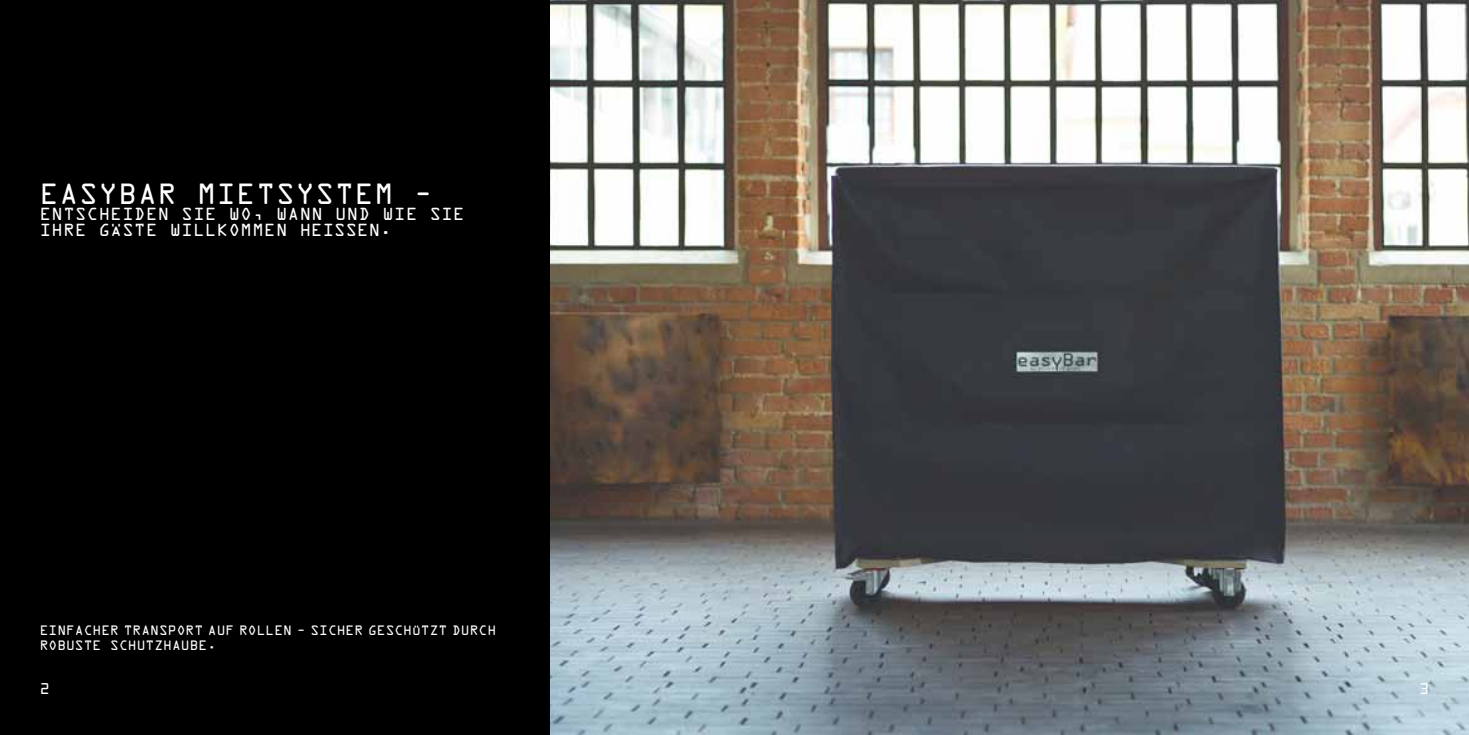
<style>
.page{position:relative;width:1469px;height:735px;background:#fff}
.page>*{position:absolute;margin:0;border:0;box-sizing:border-box;transform-origin:0 0}
.t1{font:26.25px "OCRA Std";letter-spacing:.03em;color:#fff}
.t2{font:15.75px/15.8px "OCRA Std";letter-spacing:.03em;color:#fff}
.t3{font:14px "OCRA Std";color:#fff}
.t4{font:12.25px/14.7px "OCRA Std";color:#fff}
</style>
<div class="page">
<div style="left:0;top:0;width:734px;height:734px;background:#000"></div>
<img style="left:551px;top:0;width:917px;height:734px">
<h1 class="t1" style="left:40px;top:182px;width:116px">EASYBAR</h1>
<h1 class="t1" style="left:197px;top:182px;width:237px">MIETSYSTEM –</h1>
<p class="t2" style="left:40px;top:207px;width:426px">ENTSCHEIDEN SIE WO, WANN UND WIE SIE<br>IHRE GÄSTE WILLKOMMEN HEISS</p>
<p class="t2" style="left:357px;top:223px;width:36px">EN.</p>
<p class="t4" style="left:40px;top:624px;width:458px">EINFACHER TRANSPORT AUF ROLLEN – SICHER GESCHÜTZT DURCH<br>ROBUSTE SCHUTZHAUBE.</p>
<p class="t3" style="left:40px;top:681px;width:12px">2</p>
<p class="t3" style="left:1419px;top:681px;width:12px">3</p>
</div>
